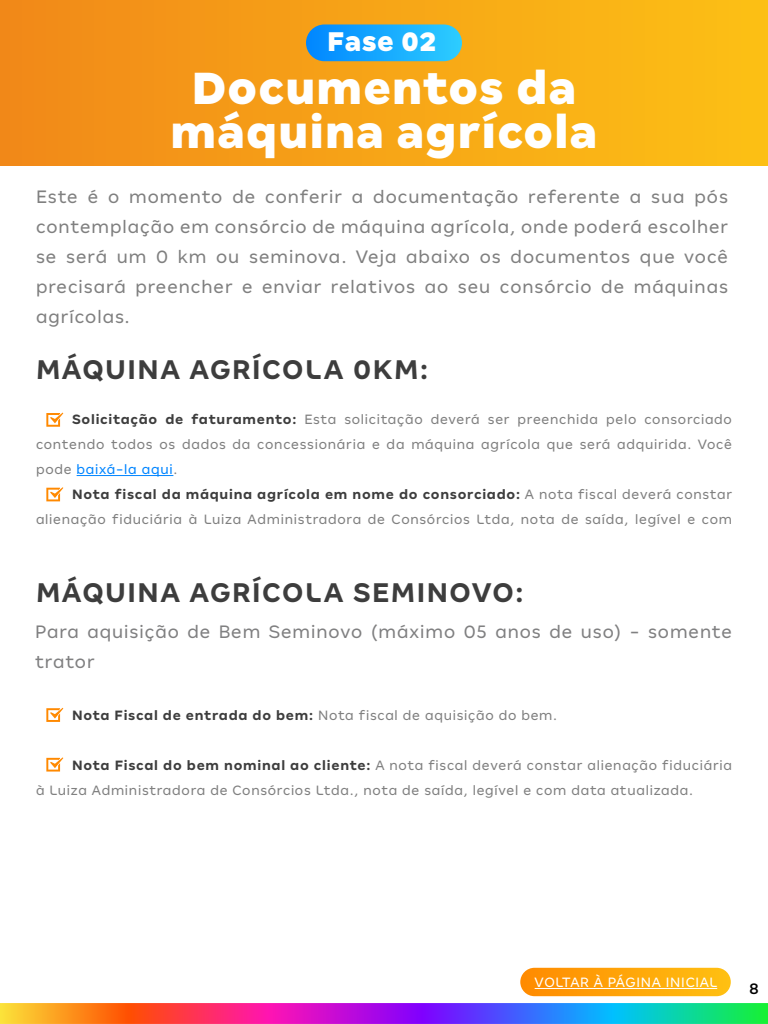
<style>
.page{position:relative;width:768px;height:1024px;background:#fff}
.page>*{position:absolute;margin:0;border:0;box-sizing:border-box;transform-origin:0 0}
.t1{font:900 50px/44px "Magalu Textos Beta";color:#fff;text-align:center}
.t2{font:700 30px "Magalu Titulos";letter-spacing:.05em;color:#3d3d3d}
.t3{font:900 30px "Magalu Textos Beta";color:#fff}
.t4{font:20px/30px "Magalu Titulos";letter-spacing:.05em;color:#808080;text-align:justify}
.t5{font:20px/30px "Magalu Titulos";letter-spacing:.05em;color:#808081}
.t6{font:500 17px "Magalu Submarcas";color:#000}
.t7{font:15px/25px "Magalu Titulos";letter-spacing:.05em;color:#808080;text-align:justify}
.t8{font:15px "Magalu Titulos";letter-spacing:.05em;color:#fff}
.s1{font-weight:700;color:#3d3d3d}
.s2{color:#0085ff}
</style>
<div class="page">
<img style="left:0;top:1003px;width:768px;height:21px">
<div style="left:520px;top:968px;width:211px;height:28px;background:linear-gradient(to right,#ff8a01,#ffc012);border-radius:14px"></div>
<hr style="left:535px;top:988px;width:182px;height:1px;background:#fff">
<hr style="left:77px;top:475px;width:96px;height:1px;background:#0085ff">
<svg style="left:46px;top:413px;width:17px;height:14px"></svg>
<svg style="left:46px;top:487px;width:17px;height:14px"></svg>
<svg style="left:46px;top:708px;width:17px;height:14px"></svg>
<svg style="left:46px;top:757px;width:17px;height:15px"></svg>
<div style="left:0;top:0;width:768px;height:166px;background:linear-gradient(to right,#f18919,#fcc015)"></div>
<div style="left:306px;top:24px;width:156px;height:37px;background:linear-gradient(to right,#0186fe,#2dccff);border-radius:18px"></div>
<h2 class="t3" style="left:327px;top:24px;width:111px">Fase 02</h2>
<h1 class="t1" style="left:170px;top:66px;width:429px">Documentos da máquina agrícola</h1>
<p class="t4" style="left:36px;top:182px;width:694px">Este é o momento de conferir a documentação referente a sua pós contemplação em consórcio de máquina agrícola, onde poderá escolher se será um 0 km ou seminova. Veja abaixo os documentos que você precisará preencher e enviar relativos ao seu consórcio de máquinas agrícolas.</p>
<h2 class="t2" style="left:36px;top:354px;width:393px">MÁQUINA AGRÍCOLA 0KM:</h2>
<p class="t7" style="left:36px;top:407px;width:698px;text-indent:36px"><span class="s1">Solicitação de faturamento:</span> Esta solicitação deverá ser preenchida pelo consorciado contendo todos os dados da concessionária e da máquina agrícola que será adquirida. Você pode <span class="s2">baixá-la aqui</span>.</p>
<p class="t7" style="left:36px;top:482px;width:698px;text-align:right"><span class="s1">Nota fiscal da máquina agrícola em nome do consorciado:</span> A nota fiscal deverá constar alienação fiduciária à Luiza Administradora de Consórcios Ltda, nota de saída, legível e com</p>
<h2 class="t2" style="left:36px;top:577px;width:489px">MÁQUINA AGRÍCOLA SEMINOVO:</h2>
<h3 class="t5" style="left:35px;top:616px;width:699px">Para aquisição de Bem Seminovo (máximo 05 anos de uso) - somente trator</h3>
<p class="t7" style="left:72px;top:702px;width:487px"><span class="s1">Nota Fiscal de entrada do bem:</span> Nota fiscal de aquisição do bem.</p>
<p class="t7" style="left:36px;top:752px;width:698px;text-indent:36px"><span class="s1">Nota Fiscal do bem nominal ao cliente:</span> A nota fiscal deverá constar alienação fiduciária à Luiza Administradora de Consórcios Ltda., nota de saída, legível e com data atualizada.</p>
<p class="t8" style="left:535px;top:975px;width:184px">VOLTAR À PÁGINA INICIAL</p>
<p class="t6" style="left:749px;top:980px;width:11px">8</p>
</div>
